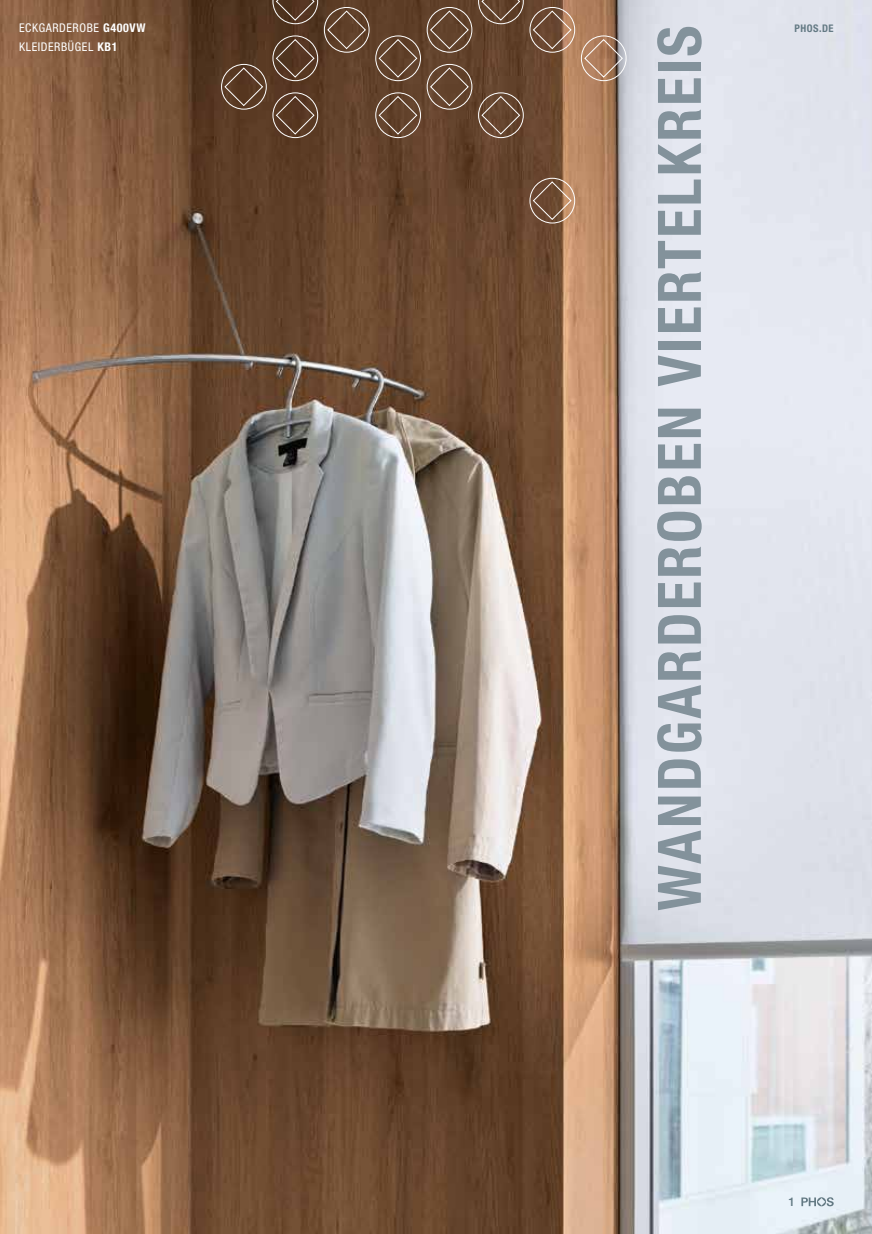
<style>
.page{position:relative;width:872px;height:1234px;background:#fff}
.page>*{position:absolute;margin:0;border:0;box-sizing:border-box;transform-origin:0 0}
.t1{font:700 condensed 60px "Helvetica Neue LT Std";letter-spacing:.04em;color:#83929b}
.t2{font:condensed 12px/19.2px "Helvetica Neue LT Std";letter-spacing:.05em;color:#fff}
.t3{font:500 12px "Helvetica Neue LT Std";color:#647a84}
.t4{font:700 condensed 10.5px "Helvetica Neue LT Std";letter-spacing:.05em;color:#647a84}
.s1{font-weight:700}
</style>
<div class="page">
<img style="left:0;top:0;width:872px;height:1233px">
<svg style="left:529px;top:177px;width:46px;height:47px;background:#916e55"></svg>
<svg style="left:478px;top:0;width:149px;height:81px;background:#89674f"></svg>
<svg style="left:478px;top:92px;width:46px;height:46px;background:#765945"></svg>
<svg style="left:221px;top:0;width:251px;height:138px;background:#664833"></svg>
<svg style="left:801px;top:1196px;width:32px;height:9px"></svg>
<p class="t2" style="left:19px;top:18px;width:128px">ECKGARDEROBE <span class="s1">G400VW<br></span>KLEIDERBÜGEL <span class="s1">KB1</span></p>
<h1 class="t1" style="left:643px;top:910px;width:886px;rotate:-90deg">WANDGARDEROBEN VIERTELKREIS</h1>
<p class="t4" style="left:794px;top:22px;width:41px">PHOS.DE</p>
<p class="t3" style="left:788px;top:1194px;width:8px">1</p>
</div>
